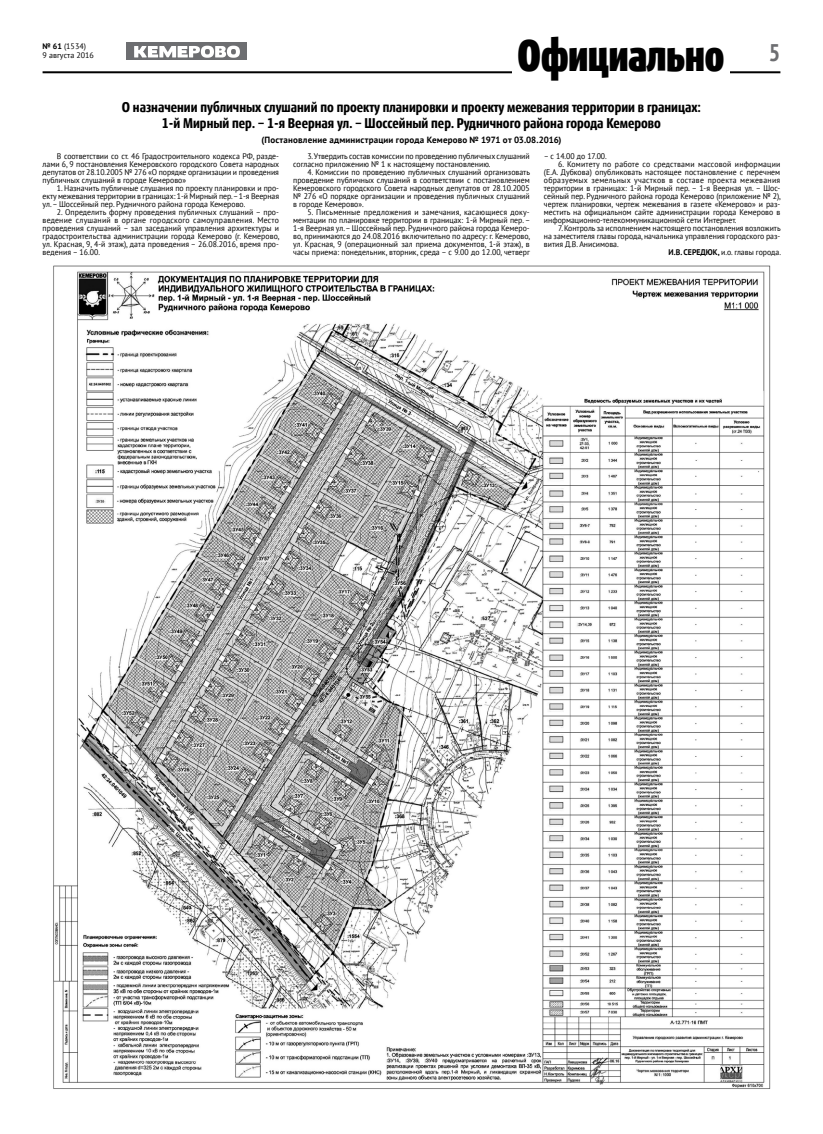
<style>
.page{position:relative;width:823px;height:1134px;background:#fff}
.page>*{position:absolute;margin:0;border:0;box-sizing:border-box;transform-origin:0 0}
.t1{font:44px "Smarty Cond Heavy GK";color:#000}
.t2{font:700 14px/16px "Smarty Cond";color:#000;text-align:center}
.t3{font:700 9px "PT Sans";letter-spacing:.015em;color:#000}
.t4{font:8.2px/8px "PT Sans";color:#000;text-align:justify;scale:.95 1}
.t5{font:8px/9.6px "PT Sans";color:#000}
.s1{font-weight:700}
</style>
<div class="page">
<div style="left:127px;top:43px;width:120px;height:17px;background:#6d6e71"></div>
<svg style="left:134px;top:46px;width:106px;height:12px"></svg>
<hr style="left:43px;top:71px;width:737px;height:2px;background:#000">
<div style="left:511px;top:37px;width:218px;height:39px;background:#fff"></div>
<img style="left:53px;top:265px;width:717px;height:824px">
<p class="t5" style="left:43px;top:41px;width:53px"><span class="s1">№ 61</span> (1534)<br>9 августа 2016</p>
<h1 class="t1" style="left:517px;top:30px;width:264px">Официально <sup>5</sup></h1>
<h2 class="t2" style="left:122px;top:99px;width:580px">О назначении публичных слушаний по проекту планировки и проекту межевания территории в границах:<br>1-й Мирный пер. – 1-я Веерная ул. – Шоссейный пер. Рудничного района города Кемерово</h2>
<p class="t3" style="left:261px;top:134px;width:301px">(Постановление администрации города Кемерово № 1971 от 03.08.2016)</p>
<p class="t4" style="left:43px;top:152px;width:250px;text-indent:14px">В соответствии со ст. 46 Градостроительного кодекса РФ, разде&shy;лами 6, 9 постановления Кемеровского городского Совета народных депутатов от 28.10.2005 № 276 «О порядке организации и проведения публичных слушаний в городе Кемерово»</p>
<p class="t4" style="left:43px;top:184px;width:250px;text-indent:14px">1. Назначить публичные слушания по проекту планировки и про&shy;екту межевания территории в границах: 1-й Мирный пер.– 1-я Веерная ул. – Шоссейный пер. Рудничного района города Кемерово.</p>
<p class="t4" style="left:43px;top:208px;width:251px;text-indent:14px">2. Определить форму проведения публичных слушаний – про&shy;ведение слушаний в органе городского самоуправления. Место проведения слушаний – зал заседаний управления архитектуры и градостроительства администрации города Кемерово (г. Кемерово, ул. Красная, 9, 4-й этаж), дата проведения – 26.08.2016, время про&shy;ведения – 16.00.</p>
<p class="t4" style="left:293px;top:152px;width:250px;text-indent:14px">3. Утвердить состав комиссии по проведению публичных слушаний согласно приложению № 1 к настоящему постановлению.</p>
<p class="t4" style="left:293px;top:168px;width:250px;text-indent:14px">4. Комиссии по проведению публичных слушаний организовать проведение публичных слушаний в соответствии с постановлением Кемеровского городского Совета народных депутатов от 28.10.2005 № 276 «О порядке организации и проведения публичных слушаний в городе Кемерово».</p>
<p class="t4" style="left:293px;top:208px;width:251px;text-indent:14px">5. Письменные предложения и замечания, касающиеся доку&shy;ментации по планировке территории в границах: 1-й Мирный пер. – 1-я Веерная ул. – Шоссейный пер. Рудничного района города Кемеро&shy;во, принимаются до 24.08.2016 включительно по адресу: г. Кемерово, ул. Красная, 9 (операционный зал приема документов, 1-й этаж), в часы приема: понедельник, вторник, среда – с 9.00 до 12.00, четверг</p>
<p class="t4" style="left:543px;top:152px;width:68px">– с 14.00 до 17.00.</p>
<p class="t4" style="left:543px;top:160px;width:251px;text-indent:14px">6. Комитету по работе со средствами массовой информации (Е.А. Дубкова) опубликовать настоящее постановление с перечнем образуемых земельных участков в составе проекта межевания территории в границах: 1-й Мирный пер. – 1-я Веерная ул. – Шос&shy;сейный пер. Рудничного района города Кемерово (приложение № 2), чертеж планировки, чертеж межевания в газете «Кемерово» и раз&shy;местить на официальном сайте администрации города Кемерово в информационно-телекоммуникационной сети Интернет.</p>
<p class="t4" style="left:557px;top:224px;width:236px">7. Контроль за исполнением настоящего постановления возложить</p>
<p class="t4" style="left:543px;top:232px;width:250px">на заместителя главы города, начальника управления городского раз-</p>
<p class="t4" style="left:543px;top:240px;width:80px">вития Д.В. Анисимова.</p>
<p class="t4" style="left:668px;top:248px;width:120px"><span class="s1">И.В. СЕРЕДЮК,</span> и.о. главы города.</p>
</div>
